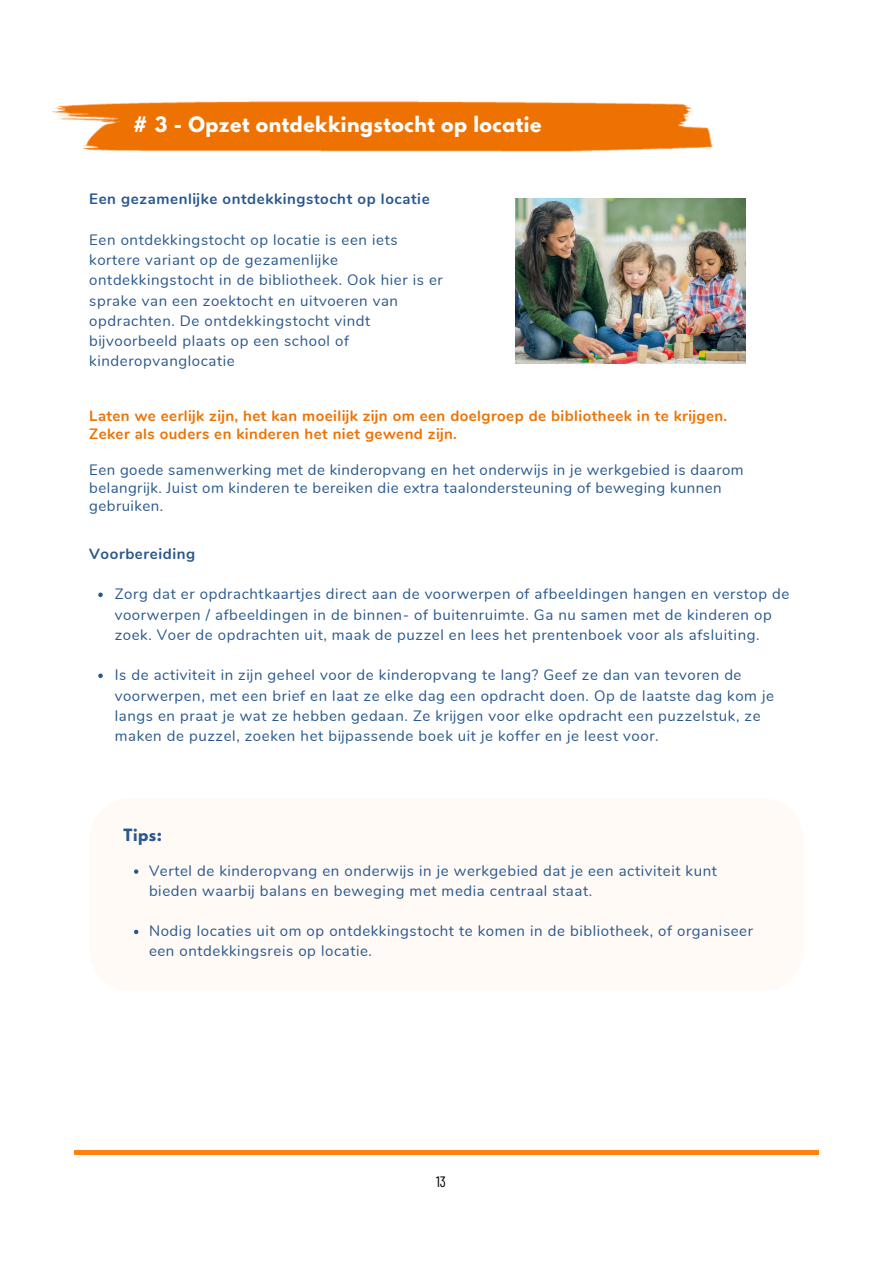
<style>
.page{position:relative;width:893px;height:1264px;background:#fff}
.page>*{position:absolute;margin:0;border:0;box-sizing:border-box;transform-origin:0 0}
.t1{font:700 18.9px "League Spartan";letter-spacing:.03em;color:#fff}
.t2{font:15px/20.2px "Nunito";letter-spacing:.04em;color:#29588c}
.t3{font:700 15px/18px "Nunito";letter-spacing:.03em;color:#ee7202}
.t4{font:700 15px "Nunito";letter-spacing:.04em;color:#29588c}
.t5{font:700 15px "League Spartan";color:#29588c}
.t6{font:15px "Barlow Condensed";color:#000}
</style>
<div class="page">
<img style="left:52px;top:100px;width:661px;height:52px">
<div style="left:136px;top:108px;width:523px;height:38px;background:#ee7202"></div>
<svg style="left:98px;top:592px;width:5px;height:5px"></svg>
<svg style="left:98px;top:673px;width:5px;height:5px"></svg>
<svg style="left:134px;top:869px;width:4px;height:4px"></svg>
<svg style="left:134px;top:929px;width:4px;height:5px"></svg>
<img style="left:515px;top:198px;width:231px;height:165px">
<hr style="left:74px;top:1150px;width:744px;height:3px;background:#ff8210">
<p class="t1" style="left:133px;top:115px;width:410px"># 3 - Opzet ontdekkingstocht op locatie</p>
<p class="t4" style="left:89px;top:189px;width:342px">Een gezamenlijke ontdekkingstocht op locatie</p>
<p class="t2" style="left:89px;top:230px;width:355px">Een ontdekkingstocht op locatie is een iets kortere variant op de gezamenlijke ontdekkingstocht in de bibliotheek. Ook hier is er sprake van een zoektocht en uitvoeren van opdrachten. De ontdekkingstocht vindt bijvoorbeeld plaats op een school of kinderopvanglocatie</p>
<p class="t3" style="left:89px;top:407px;width:639px">Laten we eerlijk zijn, het kan moeilijk zijn om een doelgroep de bibliotheek in te krijgen.<br>Zeker als ouders en kinderen het niet gewend zijn.</p>
<p class="t2" style="left:89px;top:461px;width:655px;line-height:18px">Een goede samenwerking met de kinderopvang en het onderwijs in je werkgebied is daarom belangrijk. Juist om kinderen te bereiken die extra taalondersteuning of beweging kunnen gebruiken.</p>
<p class="t4" style="left:89px;top:543px;width:107px">Voorbereiding</p>
<p class="t2" style="left:115px;top:584px;width:676px">Zorg dat er opdrachtkaartjes direct aan de voorwerpen of afbeeldingen hangen en verstop de voorwerpen / afbeeldingen in de binnen- of buitenruimte. Ga nu samen met de kinderen op zoek. Voer de opdrachten uit, maak de puzzel en lees het prentenboek voor als afsluiting.</p>
<p class="t2" style="left:115px;top:665px;width:660px">Is de activiteit in zijn geheel voor de kinderopvang te lang? Geef ze dan van tevoren de voorwerpen, met een brief en laat ze elke dag een opdracht doen. Op de laatste dag kom je langs en praat je wat ze hebben gedaan. Ze krijgen voor elke opdracht een puzzelstuk, ze maken de puzzel, zoeken het bijpassende boek uit je koffer en je leest voor.</p>
<p class="t5" style="left:123px;top:828px;width:40px">Tips:</p>
<p class="t2" style="left:149px;top:860px;width:569px">Vertel de kinderopvang en onderwijs in je werkgebied dat je een activiteit kunt bieden waarbij balans en beweging met media centraal staat.</p>
<p class="t2" style="left:149px;top:920px;width:605px">Nodig locaties uit om op ontdekkingstocht te komen in de bibliotheek, of organiseer een ontdekkingsreis op locatie.</p>
<p class="t6" style="left:436px;top:1172px;width:11px">13</p>
</div>
